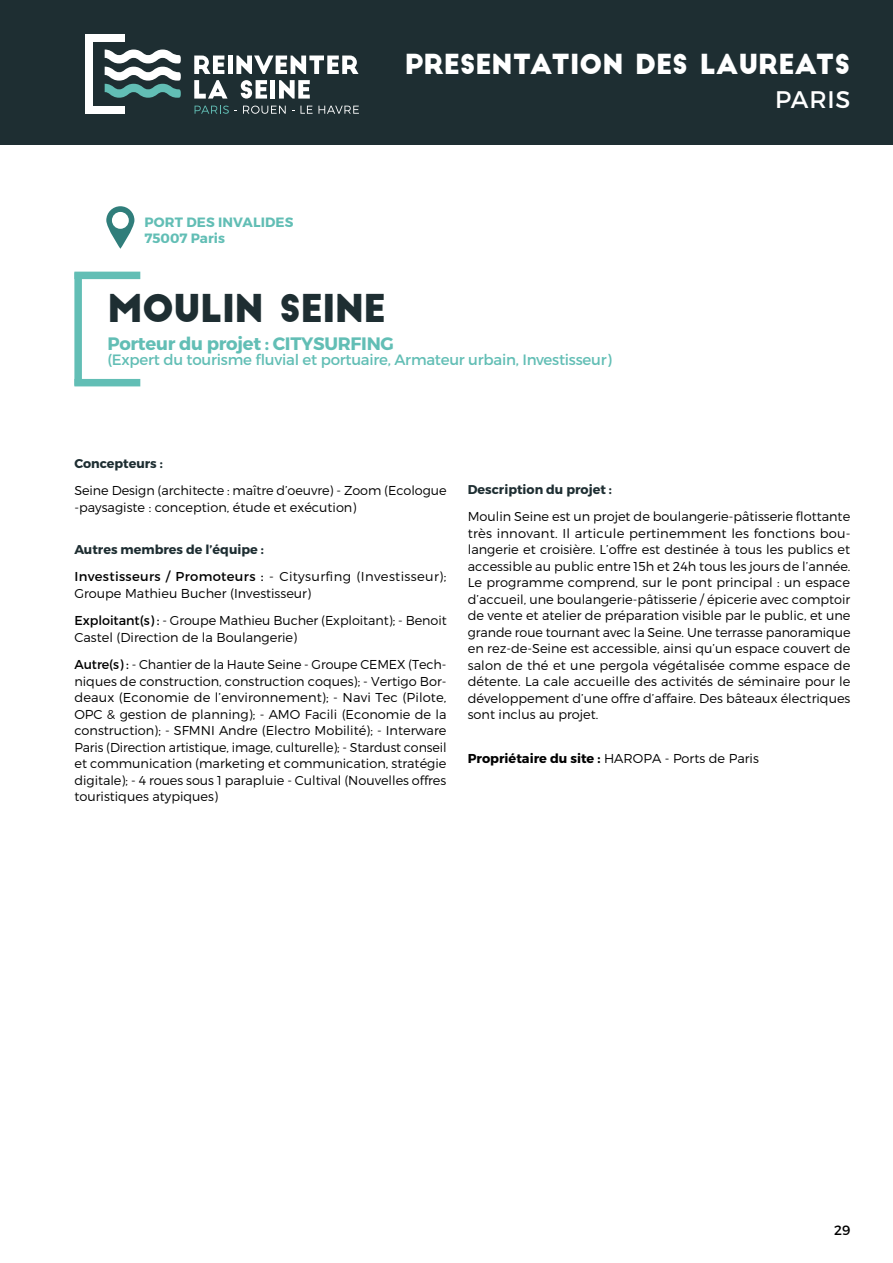
<style>
.page{position:relative;width:893px;height:1263px;background:#fff}
.page>*{position:absolute;margin:0;border:0;box-sizing:border-box;transform-origin:0 0}
.t1{font:37.5px "Big John";letter-spacing:-.02em;color:#1e2e32}
.t2{font:27px "Big John";letter-spacing:-.01em;color:#fff}
.t3{font:24px "Montserrat";letter-spacing:.03em;color:#fff}
.t4{font:700 18px "Montserrat";letter-spacing:-.015em;color:#62beb5}
.t5{font:15px "Montserrat";letter-spacing:-.015em;color:#62beb5}
.t6{font:700 13.5px/16.2px "Montserrat";letter-spacing:.01em;color:#62beb5}
.t7{font:13.5px "Montserrat";color:#000}
.t8{font:300 12.9px/16.5px "Montserrat";color:#000}
.t9{font:700 12.9px "Montserrat";color:#000}
.t10{font:700 12.75px "Montserrat";color:#1e2e32}
.s1{font-weight:400}
.s2{font-weight:300}
</style>
<div class="page">
<div style="left:0;top:0;width:893px;height:145px;background:#1e2e32"></div>
<div style="left:74px;top:272px;width:8px;height:114px;background:#62beb5"></div>
<div style="left:74px;top:379px;width:66px;height:7px;background:#62beb5"></div>
<div style="left:74px;top:272px;width:66px;height:7px;background:#62beb5"></div>
<svg style="left:106px;top:206px;width:28px;height:43px"></svg>
<svg style="left:105px;top:50px;width:76px;height:48px"></svg>
<svg style="left:194px;top:56px;width:30px;height:18px"></svg>
<svg style="left:236px;top:56px;width:123px;height:18px"></svg>
<svg style="left:194px;top:80px;width:34px;height:19px"></svg>
<svg style="left:241px;top:80px;width:26px;height:19px"></svg>
<svg style="left:279px;top:80px;width:31px;height:19px"></svg>
<div style="left:228px;top:56px;width:5px;height:18px;background:#fff"></div>
<div style="left:270px;top:80px;width:5px;height:19px;background:#fff"></div>
<div style="left:85px;top:34px;width:40px;height:7px;background:#fff"></div>
<div style="left:85px;top:106px;width:40px;height:7px;background:#fff"></div>
<div style="left:85px;top:37px;width:7px;height:73px;background:#fff"></div>
<svg style="left:195px;top:106px;width:42px;height:8px"></svg>
<svg style="left:243px;top:106px;width:43px;height:8px"></svg>
<svg style="left:300px;top:106px;width:59px;height:8px"></svg>
<h2 class="t2" style="left:405px;top:52px;width:447px">PRESENTATION DES LAUREATS</h2>
<h3 class="t3" style="left:775px;top:85px;width:77px">PARIS</h3>
<p class="t6" style="left:145px;top:215px;width:150px">PORT DES INVALIDES<br>75007 Paris</p>
<h1 class="t1" style="left:107px;top:292px;width:280px">MOULIN SEINE</h1>
<h3 class="t4" style="left:107px;top:332px;width:288px">Porteur du projet : CITYSURFING</h3>
<p class="t5" style="left:107px;top:351px;width:506px">(Expert du tourisme fluvial et portuaire, Armateur urbain, Investisseur)</p>
<p class="t10" style="left:74px;top:455px;width:90px">Concepteurs :</p>
<p class="t8" style="left:74px;top:482px;width:374px">Seine Design (architecte : maître d’oeuvre) - Zoom (Ecologue -paysagiste : conception, étude et exécution)</p>
<p class="t10" style="left:74px;top:541px;width:191px">Autres membres de l’équipe :</p>
<p class="t8" style="left:74px;top:568px;width:373px"><span class="s1">Investisseurs / Promoteurs :</span> - Citysurfing (Investisseur);<br>Groupe Mathieu Bucher (Investisseur)</p>
<p class="t8" style="left:74px;top:612px;width:374px"><span class="s1">Exploitant(s) :</span> - Groupe Mathieu Bucher (Exploitant); - Benoit<br>Castel (Direction de la Boulangerie)</p>
<p class="t8" style="left:74px;top:656px;width:374px;text-align:justify"><span class="s1">Autre(s) :</span> - Chantier de la Haute Seine - Groupe CEMEX (Tech&shy;niques de construction, construction coques); - Vertigo Bor&shy;deaux (Economie de l’environnement); - Navi Tec (Pilote, OPC &amp; gestion de planning); - AMO Facili (Economie de la construction); - SFMNI Andre (Electro Mobilité); - Interware Paris (Direction artistique, image, culturelle); - Stardust conseil et communication (marketing et communication, stratégie digitale); - 4 roues sous 1 parapluie - Cultival (Nouvelles offres touristiques atypiques)</p>
<p class="t10" style="left:468px;top:481px;width:146px">Description du projet :</p>
<p class="t8" style="left:468px;top:508px;width:384px;text-align:justify">Moulin Seine est un projet de boulangerie-pâtisserie flottante très innovant. Il articule pertinemment les fonctions bou&shy;langerie et croisière. L’offre est destinée à tous les publics et accessible au public entre 15h et 24h tous les jours de l’année.<br>Le programme comprend, sur le pont principal : un espace d’accueil, une boulangerie-pâtisserie / épicerie avec comptoir de vente et atelier de préparation visible par le public, et une grande roue tournant avec la Seine. Une terrasse panoramique en rez-de-Seine est accessible, ainsi qu’un espace couvert de salon de thé et une pergola végétalisée comme espace de détente. La cale accueille des activités de séminaire pour le développement d’une offre d’affaire. Des bâteaux électriques sont inclus au projet.</p>
<p class="t9" style="left:468px;top:750px;width:293px">Propriétaire du site : <span class="s2">HAROPA - Ports de Paris</span></p>
<p class="t7" style="left:834px;top:1221px;width:18px">29</p>
</div>
